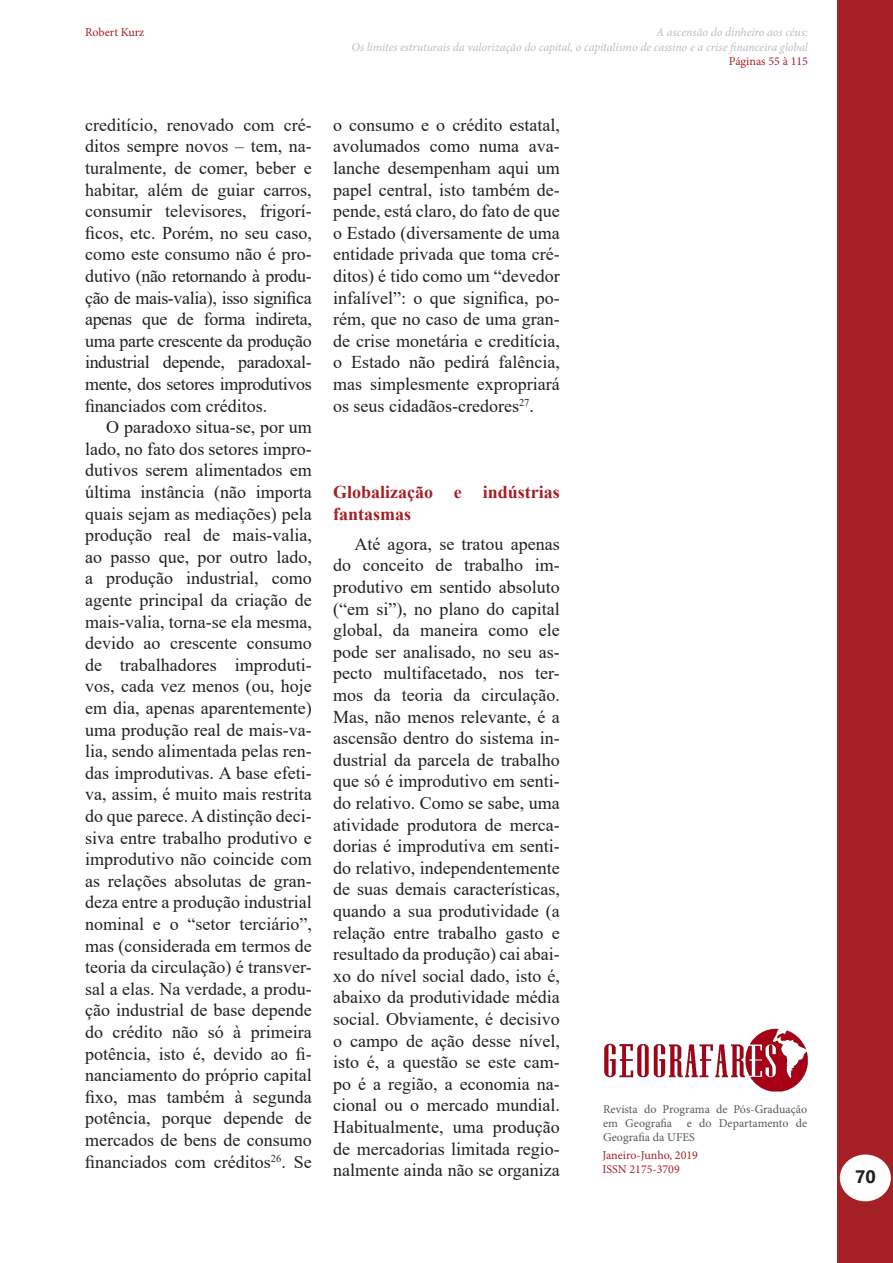
<style>
.page{position:relative;width:893px;height:1263px;background:#fff}
.page>*{position:absolute;margin:0;border:0;box-sizing:border-box;transform-origin:0 0}
.Corpo_do_Texto_Ofici{font:18px/21.6px "Times New Roman";color:#231f20;text-align:justify}
.t1{font:700 18px/21.6px "Times New Roman";color:#a52024}
.t2{font:700 18px "Segoe UI";color:#231f20}
.t3{font:italic 12px/14.4px "Minion Pro";letter-spacing:-.005em;color:#bcbdc0;text-align:right}
.t4{font:12px/14.4px "Minion Pro";color:#57585a;text-align:justify}
.t5{font:12px/14.4px "Minion Pro";color:#a52024}
</style>
<div class="page">
<div style="left:838px;top:0;width:55px;height:1263px;background:#a52024"></div>
<div style="left:841px;top:1155px;width:49px;height:45px;background:#fff;border-radius:50%"></div>
<div style="left:840px;top:1154px;width:51px;height:47px;border:2px solid #fff;border-radius:50%"></div>
<img style="left:604px;top:1028px;width:204px;height:64px">
<p class="t5" style="left:85px;top:25px;width:61px">Robert Kurz</p>
<p class="Corpo_do_Texto_Ofici" style="left:85px;top:113px;width:228px">creditício, renovado com cré&shy;ditos sempre novos – tem, na&shy;turalmente, de comer, beber e habitar, além de guiar carros, consumir televisores, frigorí&shy;ficos, etc. Porém, no seu caso, como este consumo não é pro&shy;dutivo (não retornando à produ&shy;ção de mais-valia), isso significa apenas que de forma indireta, uma parte crescente da produção industrial depende, paradoxal&shy;mente, dos setores improdutivos financiados com créditos.</p>
<p class="Corpo_do_Texto_Ofici" style="left:85px;top:416px;width:228px;text-indent:21px">O paradoxo situa-se, por um lado, no fato dos setores impro&shy;dutivos serem alimentados em última instância (não importa quais sejam as mediações) pela produção real de mais-valia, ao passo que, por outro lado, a produção industrial, como agente principal da criação de mais-valia, torna-se ela mesma, devido ao crescente consumo de trabalhadores improduti&shy;vos, cada vez menos (ou, hoje em dia, apenas aparentemente) uma produção real de mais-va&shy;lia, sendo alimentada pelas ren&shy;das improdutivas. A base efeti&shy;va, assim, é muito mais restrita do que parece. A distinção deci&shy;siva entre trabalho produtivo e improdutivo não coincide com as relações absolutas de gran&shy;deza entre a produção industrial nominal e o “setor terciário”, mas (considerada em termos de teoria da circulação) é transver&shy;sal a elas. Na verdade, a produ&shy;ção industrial de base depende do crédito não só à primeira potência, isto é, devido ao fi&shy;nanciamento do próprio capital fixo, mas também à segunda potência, porque depende de mercados de bens de consumo financiados com créditos<sup>26</sup>. Se</p>
<p class="t3" style="left:352px;top:25px;width:458px">A ascensão do dinheiro aos céus:<br>Os limites estruturais da valorização do capital, o capitalismo de cassino e a crise financeira global</p>
<p class="t5" style="left:729px;top:54px;width:80px">Páginas 55 à 115</p>
<p class="Corpo_do_Texto_Ofici" style="left:333px;top:113px;width:228px">o consumo e o crédito estatal, avolumados como numa ava&shy;lanche desempenham aqui um papel central, isto também de&shy;pende, está claro, do fato de que o Estado (diversamente de uma entidade privada que toma cré&shy;ditos) é tido como um “devedor infalível”: o que significa, po&shy;rém, que no caso de uma gran&shy;de crise monetária e creditícia, o Estado não pedirá falência, mas simplesmente expropriará os seus cidadãos-credores<sup>27</sup>.</p>
<p class="t1" style="left:333px;top:481px;width:228px">Globalização e indústrias fantasmas</p>
<p class="Corpo_do_Texto_Ofici" style="left:333px;top:532px;width:228px;text-indent:21px">Até agora, se tratou apenas do conceito de trabalho im&shy;produtivo em sentido absoluto (“em si”), no plano do capital global, da maneira como ele pode ser analisado, no seu as&shy;pecto multifacetado, nos ter&shy;mos da teoria da circulação.<br>Mas, não menos relevante, é a ascensão dentro do sistema in&shy;dustrial da parcela de trabalho que só é improdutivo em senti&shy;do relativo. Como se sabe, uma atividade produtora de merca&shy;dorias é improdutiva em senti&shy;do relativo, independentemente de suas demais características, quando a sua produtividade (a relação entre trabalho gasto e resultado da produção) cai abai&shy;xo do nível social dado, isto é, abaixo da produtividade média social. Obviamente, é decisivo o campo de ação desse nível, isto é, a questão se este cam&shy;po é a região, a economia na&shy;cional ou o mercado mundial.<br>Habitualmente, uma produção de mercadorias limitada regio&shy;nalmente ainda não se organiza</p>
<p class="t4" style="left:603px;top:1101px;width:206px">Revista do Programa de Pós-Graduação em Geografia e do Departamento de Geografia da UFES</p>
<p class="t5" style="left:602px;top:1148px;width:97px">Janeiro-Junho, 2019<br>ISSN 2175-3709</p>
<p class="t2" style="left:855px;top:1159px;width:22px">70</p>
</div>
